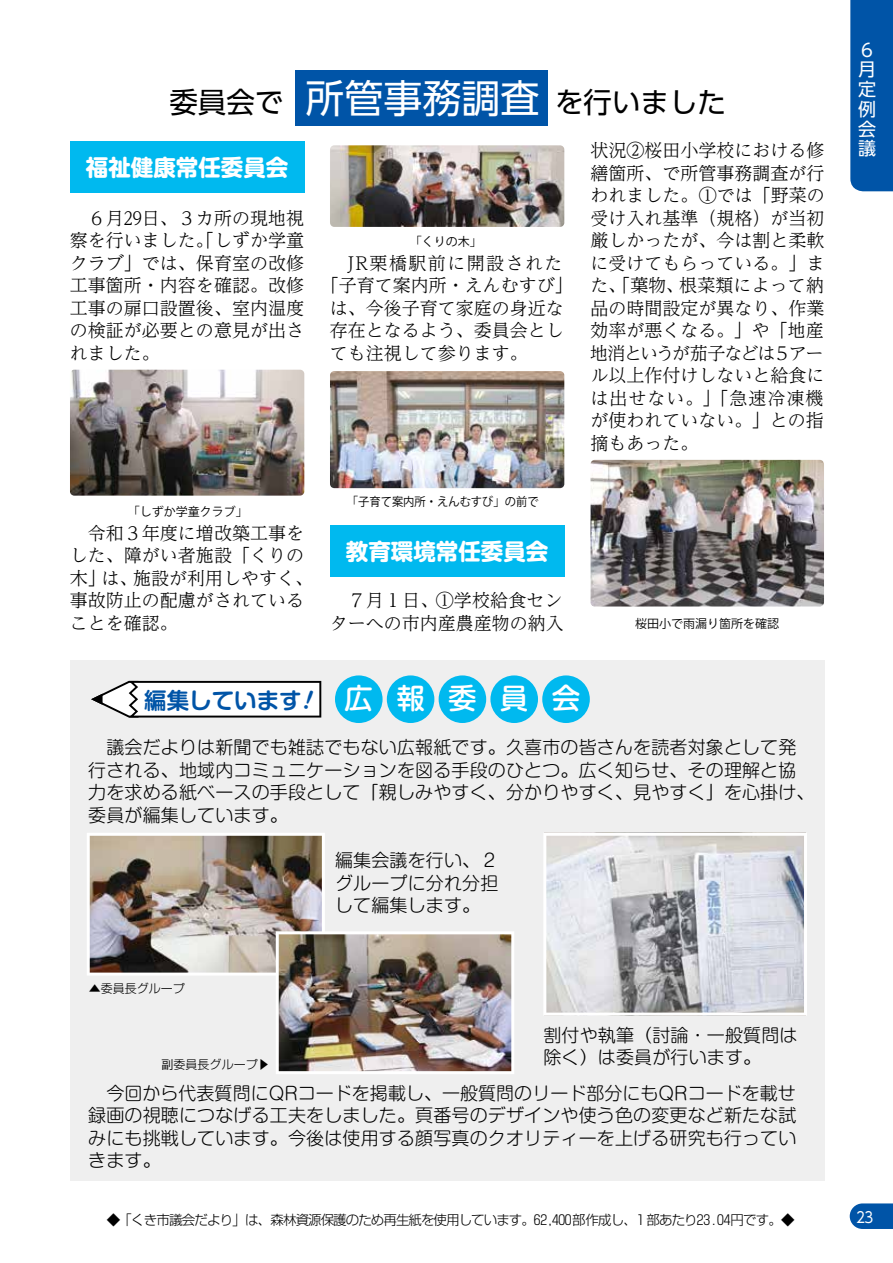
<style>
.page{position:relative;width:893px;height:1263px;background:#fff}
.page>*{position:absolute;margin:0;border:0;box-sizing:border-box;transform-origin:0 0}
.t1{font:28.5px "UD Shin Go Pro";color:#000}
.t2{font:500 28.5px "Shin M Go Pro";letter-spacing:.82em;color:#fff}
.t3{font:700 22.5px "Shin M Go Pro";color:#fff}
.t4{font:700 22.5px "Shin M Go Pro De";color:#0054a7}
.t5{font:300 18px/22.5px "UD Reimin Pro";color:#000;text-align:justify}
.t6{font:300 18px/22.5px "Shin M Go Pro";letter-spacing:.01em;color:#000;text-align:justify}
.t7{font:300 18px "UD Reimin Pro";letter-spacing:.08em;color:#000}
.t8{font:18px/19.8px "UD Shin Go Pro";color:#fff}
.t9{font:15px "UD Shin Go Pro";color:#fff;scale:.9 1}
.t10{font:300 13.5px "Shin Go Pro";letter-spacing:-.07em;color:#000}
.t11{font:12px "Koz Go Pr 6 N";color:#000}
.t12{font:300 12px "Shin Go Pro";color:#000}
.t13{font:12px "Koz Go Pr 6 N";color:#000;scale:.94 1}
.s1{font-size:39px;color:#fff}
.s2{font-family:"Koz Go Pr 6 N";font-weight:400}
</style>
<div class="page">
<div style="left:70px;top:661px;width:754px;height:520px;background:#efefef"></div>
<div style="left:295px;top:70px;width:253px;height:55px;background:#0054a7"></div>
<img style="left:330px;top:371px;width:234px;height:117px">
<div style="left:70px;top:141px;width:234px;height:52px;background:#00b9ef"></div>
<div style="left:330px;top:525px;width:234px;height:52px;background:#00b9ef"></div>
<img style="left:70px;top:370px;width:234px;height:126px">
<img style="left:590px;top:460px;width:234px;height:146px">
<div style="left:335px;top:675px;width:48px;height:48px;background:#00b9ef;border-radius:50%"></div>
<div style="left:387px;top:675px;width:47px;height:48px;background:#00b9ef;border-radius:50%"></div>
<div style="left:439px;top:675px;width:47px;height:48px;background:#00b9ef;border-radius:50%"></div>
<div style="left:490px;top:675px;width:48px;height:48px;background:#00b9ef;border-radius:50%"></div>
<div style="left:542px;top:675px;width:48px;height:48px;background:#00b9ef;border-radius:50%"></div>
<img style="left:87px;top:833px;width:427px;height:241px">
<svg style="left:544px;top:833px;width:263px;height:182px"></svg>
<img style="left:330px;top:145px;width:234px;height:82px">
<div style="left:850px;top:0;width:43px;height:191px;background:#0054a7"></div>
<svg style="left:850px;top:1203px;width:43px;height:26px"></svg>
<svg style="left:91px;top:681px;width:230px;height:36px"></svg>
<h1 class="t1" style="left:169px;top:79px;width:558px">委員会で <span class="s1">所管事務調査</span>を行いました</h1>
<p class="t3" style="left:86px;top:149px;width:204px">福祉健康常任委員会</p>
<p class="t5" style="left:70px;top:206px;width:236px">　６月29日、３カ所の現地視察を行いました。「しずか学童クラブ」では、保育室の改修工事箇所・内容を確認。改修工事の扉口設置後、室内温度の検証が必要との意見が出されました。</p>
<p class="t11" style="left:410px;top:235px;width:73px">「くりの木」</p>
<p class="t7" style="left:348px;top:248px;width:216px">JR栗橋駅前に開設された</p>
<p class="t5" style="left:321px;top:273px;width:253px">「子育て案内所・えんむすび」</p>
<p class="t5" style="left:330px;top:296px;width:235px">は、今後子育て家庭の身近な</p>
<p class="t5" style="left:330px;top:318px;width:235px">存在となるよう、委員会とし</p>
<p class="t5" style="left:330px;top:341px;width:199px">ても注視して参ります。</p>
<p class="t11" style="left:128px;top:504px;width:122px">「しずか学童クラブ」</p>
<p class="t5" style="left:70px;top:521px;width:245px;text-align:left">　令和３年度に増改築工事をした、障がい者施設「くりの木」は、施設が利用しやすく、事故防止の配慮がされていることを確認。</p>
<p class="t13" style="left:347px;top:495px;width:206px">「子育て案内所・えんむすび」の前で</p>
<p class="t3" style="left:346px;top:533px;width:204px">教育環境常任委員会</p>
<p class="t5" style="left:330px;top:588px;width:235px;text-align:right">７月１日、①学校給食センターへの市内産農産物の納入</p>
<p class="t5" style="left:590px;top:138px;width:236px">状況②桜田小学校における修繕箇所、で所管事務調査が行われました。①では「野菜の受け入れ基準（規格）が当初厳しかったが、今は割と柔軟に受けてもらっている。」また、「葉物、根菜類によって納品の時間設定が異なり、作業効率が悪くなる。」や「地産地消というが茄子などは５アール以上作付けしないと給食には出せない。」「急速冷凍機が使われていない。」との指摘もあった。</p>
<p class="t11" style="left:635px;top:617px;width:146px">桜田小で雨漏り箇所を確認</p>
<p class="t4" style="left:144px;top:682px;width:159px">編集しています</p>
<h1 class="t2" style="left:345px;top:675px;width:237px">広報委員会</h1>
<p class="t6" style="left:88px;top:734px;width:728px;text-align:left">　議会だよりは新聞でも雑誌でもない広報紙です。久喜市の皆さんを読者対象として発行される、地域内コミュニケーションを図る手段のひとつ。広く知らせ、その理解と協力を求める紙ベースの手段として「親しみやすく、分かりやすく、見やすく」を心掛け、委員が編集しています。</p>
<p class="t12" style="left:89px;top:979px;width:97px">▲委員長グループ</p>
<p class="t12" style="left:162px;top:1055px;width:110px"><span class="s2">副</span>委員長グループ▶</p>
<p class="t6" style="left:335px;top:847px;width:165px">編集会議を行い、２グループに分れ分担して編集します。</p>
<p class="t6" style="left:543px;top:1021px;width:256px">割付や執筆（討論・一般質問は除く）は委員が行います。</p>
<p class="t6" style="left:88px;top:1080px;width:710px;text-indent:18px">今回から代表質問にQRコードを掲載し、一般質問のリード部分にもQRコードを載せ録画の視聴につなげる工夫をしました。頁番号のデザインや使う色の変更など新たな試みにも挑戦しています。今後は使用する顔写真のクオリティーを上げる研究も行っていきます。</p>
<p class="t8" style="left:858px;top:39px;width:19px">6月定例会議</p>
<p class="t10" style="left:107px;top:1209px;width:689px">◆「くき市議会だより」は、森林資源保護のため再生紙を使用しています。62,400部作成し、１部あたり23.04円です。◆</p>
<p class="t9" style="left:856px;top:1205px;width:21px">23</p>
</div>
